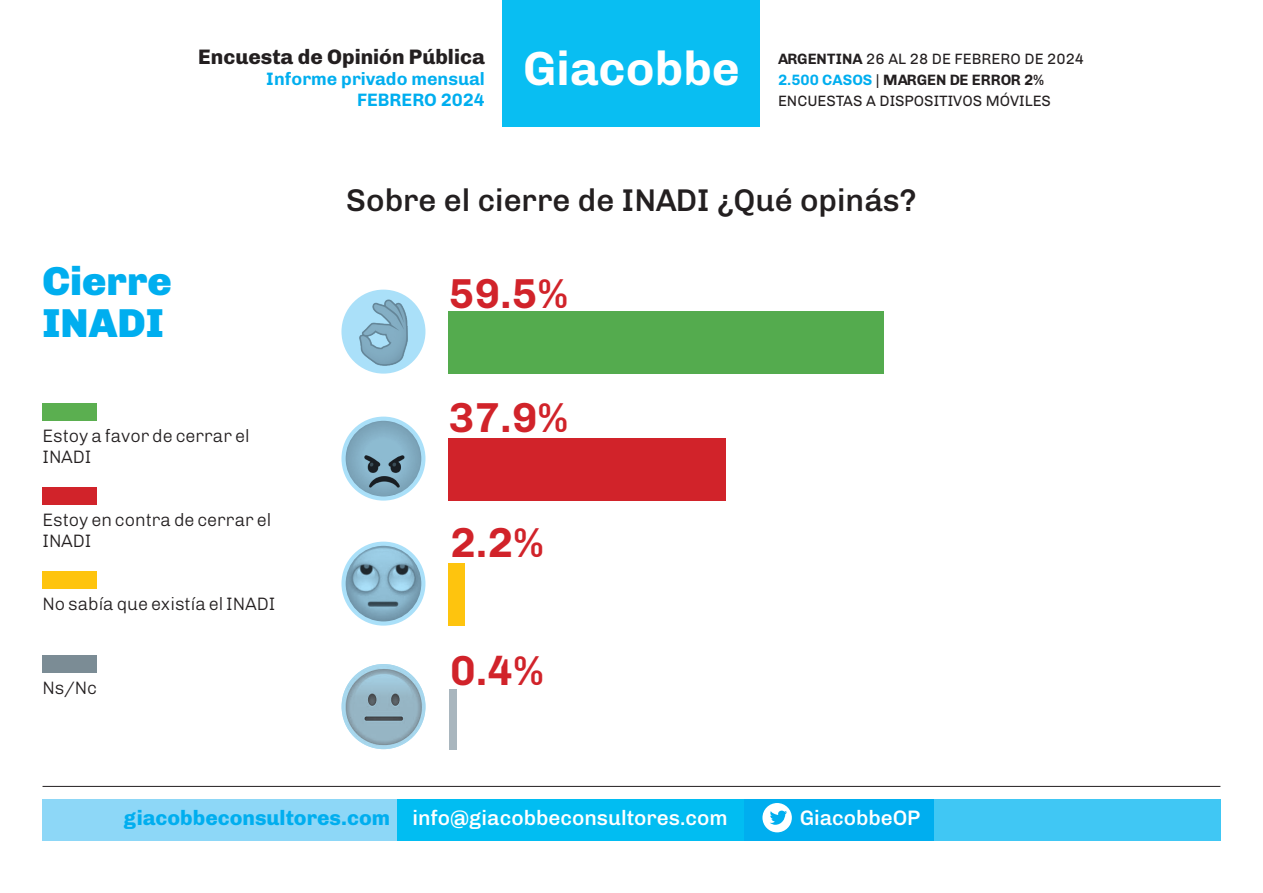
<style>
.page{position:relative;width:1263px;height:893px;background:#fff}
.page>*{position:absolute;margin:0;border:0;box-sizing:border-box;transform-origin:0 0}
.t1{font:700 48px "Chivo";color:#fff}
.t2{font:700 42px "Chivo";color:#d1232a}
.t3{font:900 40.5px "Chivo";color:#00aeef}
.t4{font:500 31.5px "Chivo";color:#231f20}
.t5{font:500 21px "Chivo";color:#fff}
.t6{font:800 21px "Chivo";color:#231f20}
.t7{font:300 18px/21px "Chivo";color:#231f20}
.t8{font:700 18px "Chivo";color:#00aeef}
.t9{font:15px "Chivo";color:#231f20}
.t10{font:700 15px "Chivo";color:#231f20}
.s1{font-weight:700}
.s2{color:#00aeef}
.s3{font-weight:400}
.s4{font-weight:800;color:#00aeef}
</style>
<div class="page">
<div style="left:43px;top:799px;width:1177px;height:42px;background:#00aeef"></div>
<div style="left:43px;top:799px;width:358px;height:42px;background:#8dd7f7"></div>
<div style="left:934px;top:799px;width:286px;height:42px;background:#40c7f4"></div>
<div style="left:398px;top:799px;width:346px;height:42px;background:#01bdf2"></div>
<div style="left:762px;top:803px;width:30px;height:29px;background:#fff;border-radius:50%"></div>
<svg style="left:770px;top:811px;width:17px;height:14px"></svg>
<div style="left:503px;top:0;width:257px;height:127px;background:#09bef2"></div>
<hr style="left:43px;top:786px;width:1177px;height:1px;background:#231f20">
<svg style="left:341px;top:417px;width:84px;height:84px"></svg>
<img style="left:346px;top:421px;width:75px;height:75px;border-radius:38px">
<img style="left:342px;top:664px;width:83px;height:85px">
<div style="left:449px;top:311px;width:435px;height:63px;background:#54ab4e"></div>
<div style="left:449px;top:438px;width:277px;height:63px;background:#d1232a"></div>
<svg style="left:341px;top:542px;width:84px;height:84px"></svg>
<img style="left:346px;top:546px;width:75px;height:75px;border-radius:38px">
<div style="left:449px;top:563px;width:16px;height:63px;background:#fec40e"></div>
<div style="left:449px;top:689px;width:7px;height:60px;background:#a9b6be"></div>
<div style="left:341px;top:290px;width:84px;height:84px;background:#aae0f9;border-radius:50%"></div>
<img style="left:348px;top:297px;width:71px;height:70px">
<div style="left:43px;top:404px;width:54px;height:17px;background:#5baf50"></div>
<div style="left:43px;top:572px;width:54px;height:17px;background:#fec40e"></div>
<div style="left:43px;top:655px;width:54px;height:17px;background:#7b8c95"></div>
<div style="left:43px;top:488px;width:54px;height:17px;background:#d1232a"></div>
<p class="t6" style="left:198px;top:40px;width:288px">Encuesta de Opinión Pública</p>
<p class="t8" style="left:266px;top:64px;width:220px">Informe privado mensual</p>
<p class="t8" style="left:357px;top:85px;width:129px">FEBRERO 2024</p>
<p class="t1" style="left:523px;top:31px;width:218px">Giacobbe</p>
<p class="t9" style="left:778px;top:47px;width:308px"><span class="s1">ARGENTINA</span> 26 AL 28 DE FEBRERO DE 2024</p>
<p class="t10" style="left:778px;top:68px;width:268px"><span class="s2">2.500 CASOS</span> <span class="s3">|</span> MARGEN DE ERROR 2%</p>
<p class="t9" style="left:778px;top:89px;width:274px">ENCUESTAS A DISPOSITIVOS MÓVILES</p>
<p class="t3" style="left:43px;top:248px;width:131px">Cierre</p>
<p class="t3" style="left:43px;top:290px;width:123px">INADI</p>
<p class="t7" style="left:43px;top:424px;width:209px">Estoy a favor de cerrar el<br>INADI</p>
<p class="t7" style="left:43px;top:508px;width:230px">Estoy en contra de cerrar el<br>INADI</p>
<p class="t7" style="left:43px;top:592px;width:234px">No sabía que existía el INADI</p>
<p class="t7" style="left:43px;top:676px;width:56px">Ns/Nc</p>
<p class="t4" style="left:346px;top:176px;width:572px">Sobre el cierre de INADI ¿Qué opinás?</p>
<p class="t2" style="left:449px;top:261px;width:121px">59.5%</p>
<p class="t2" style="left:449px;top:385px;width:121px">37.9%</p>
<p class="t2" style="left:450px;top:510px;width:96px">2.2%</p>
<p class="t2" style="left:450px;top:638px;width:96px">0.4%</p>
<p class="t5" style="left:124px;top:801px;width:605px"><span class="s4">giacobbeconsultores.com</span> info@giacobbeconsultores.com</p>
<p class="t5" style="left:800px;top:801px;width:122px">GiacobbeOP</p>
</div>
